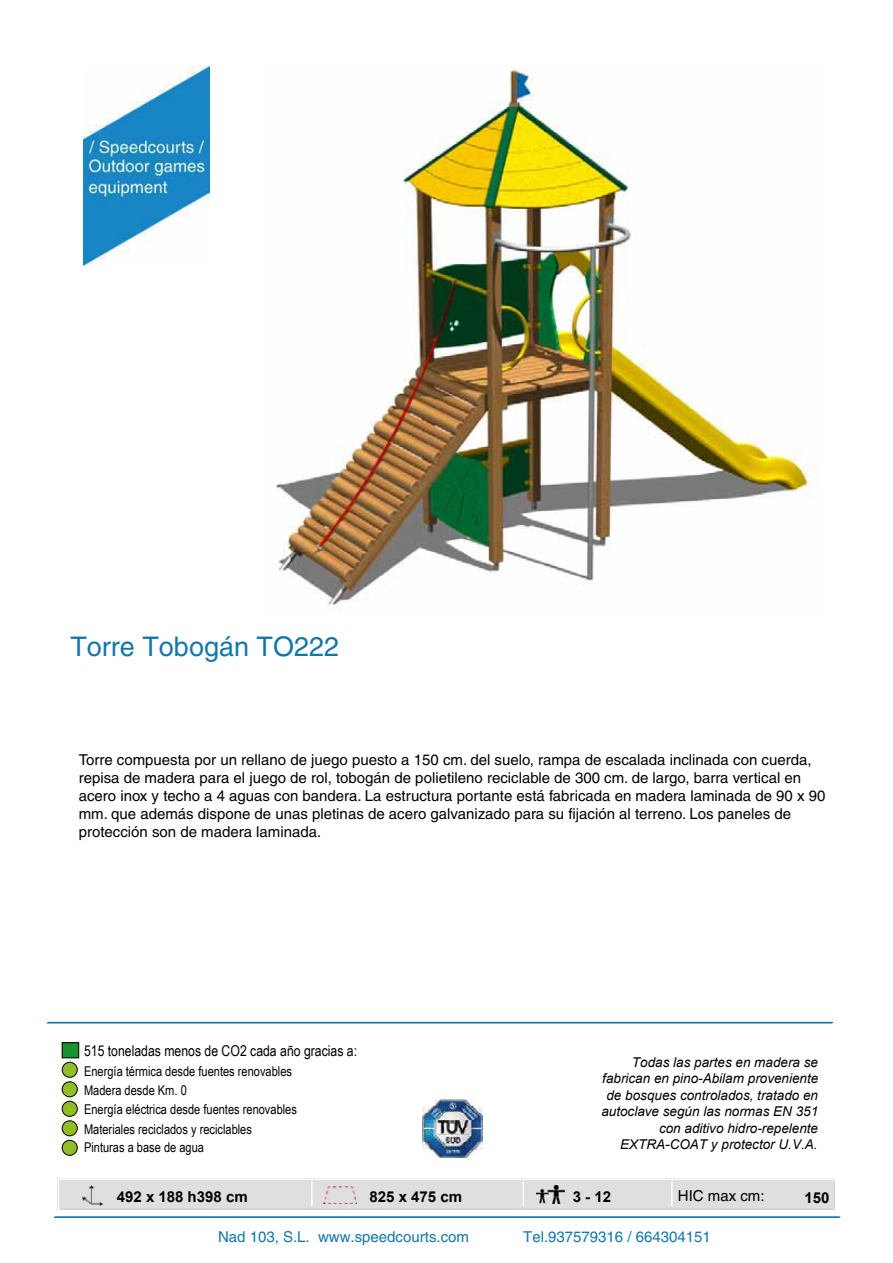
<style>
.page{position:relative;width:893px;height:1263px;background:#fff}
.page>*{position:absolute;margin:0;border:0;box-sizing:border-box;transform-origin:0 0}
.t1{font:27px "Helvetica";color:#1376a9}
.t2{font:15px/18px "Helvetica";color:#000}
.t3{font:15px "Helvetica";color:#1376a9}
.t4{font:15px "Arial Narrow";color:#010001}
.t5{font:700 15px "Arial";color:#000}
.t6{font:italic 13.5px/16.5px "Arial";color:#010001;text-align:right}
.t7{font:13.5px/19.5px "Arial Narrow";color:#010001}
</style>
<div class="page">
<img style="left:84px;top:67px;width:126px;height:198px">
<svg style="left:53px;top:1216px;width:788px;height:2px;background:#388ab6"></svg>
<div style="left:62px;top:1043px;width:17px;height:15px;background:#1a9230"></div>
<div style="left:62px;top:1043px;width:17px;height:15px;border:1px solid #010001"></div>
<div style="left:62px;top:1062px;width:15px;height:15px;background:#93bd25;border-radius:50%"></div>
<div style="left:62px;top:1062px;width:15px;height:15px;border:1px solid #010001;border-radius:50%"></div>
<div style="left:62px;top:1082px;width:15px;height:15px;background:#93bd25;border-radius:50%"></div>
<div style="left:62px;top:1082px;width:15px;height:15px;border:1px solid #010001;border-radius:50%"></div>
<div style="left:62px;top:1101px;width:15px;height:15px;background:#93bd25;border-radius:50%"></div>
<div style="left:62px;top:1101px;width:15px;height:15px;border:1px solid #010001;border-radius:50%"></div>
<div style="left:62px;top:1121px;width:15px;height:15px;background:#93bd25;border-radius:50%"></div>
<div style="left:62px;top:1121px;width:15px;height:15px;border:1px solid #010001;border-radius:50%"></div>
<div style="left:62px;top:1140px;width:15px;height:15px;background:#93bd25;border-radius:50%"></div>
<div style="left:62px;top:1140px;width:15px;height:15px;border:1px solid #010001;border-radius:50%"></div>
<svg style="left:422px;top:1107px;width:61px;height:51px"></svg>
<img style="left:423px;top:1099px;width:59px;height:58px">
<svg style="left:46px;top:1022px;width:788px;height:1px"></svg>
<img style="left:275px;top:67px;width:540px;height:540px">
<div style="left:58px;top:1178px;width:777px;height:32px;background:#efefef"></div>
<svg style="left:58px;top:1179px;width:777px;height:31px"></svg>
<hr style="left:671px;top:1181px;width:2px;height:25px;background:#fff">
<img style="left:82px;top:1185px;width:21px;height:21px">
<img style="left:324px;top:1186px;width:33px;height:17px">
<img style="left:537px;top:1185px;width:27px;height:18px">
<h1 class="t1" style="left:70px;top:630px;width:270px">Torre Tobogán TO222</h1>
<p class="t2" style="left:79px;top:750px;width:748px">Torre compuesta por un rellano de juego puesto a 150 cm. del suelo, rampa de escalada inclinada con cuerda, repisa de madera para el juego de rol, tobogán de polietileno reciclable de 300 cm. de largo, barra vertical en acero inox y techo a 4 aguas con bandera. La estructura portante está fabricada en madera laminada de 90 x 90 mm. que además dispone de unas pletinas de acero galvanizado para su fijación al terreno. Los paneles de protección son de madera laminada.</p>
<p class="t4" style="left:84px;top:1039px;width:275px">515 toneladas menos de CO2 cada año gracias a:</p>
<p class="t7" style="left:84px;top:1060px;width:214px">Energía térmica desde fuentes renovables Madera desde Km. 0<br>Energía eléctrica desde fuentes renovables Materiales reciclados y reciclables</p>
<p class="t7" style="left:84px;top:1137px;width:122px">Pinturas a base de agua</p>
<p class="t6" style="left:601px;top:1054px;width:218px">Todas las partes en madera se fabrican en pino-Abilam proveniente de bosques controlados, tratado en autoclave según las normas EN 351 con aditivo hidro-repelente<br>EXTRA-COAT y protector U.V.A.</p>
<p class="t5" style="left:117px;top:1186px;width:132px">492 x 188 h398 cm</p>
<p class="t5" style="left:369px;top:1186px;width:94px">825 x 475 cm</p>
<p class="t5" style="left:573px;top:1186px;width:40px">3-12</p>
<p class="t2" style="left:678px;top:1187px;width:88px">HIC max cm:</p>
<p class="t5" style="left:804px;top:1187px;width:27px">150</p>
<p class="t3" style="left:218px;top:1228px;width:252px">Nad 103, S.L. www.speedcourts.com</p>
<p class="t3" style="left:523px;top:1228px;width:189px">Tel.937579316 / 664304151</p>
</div>
